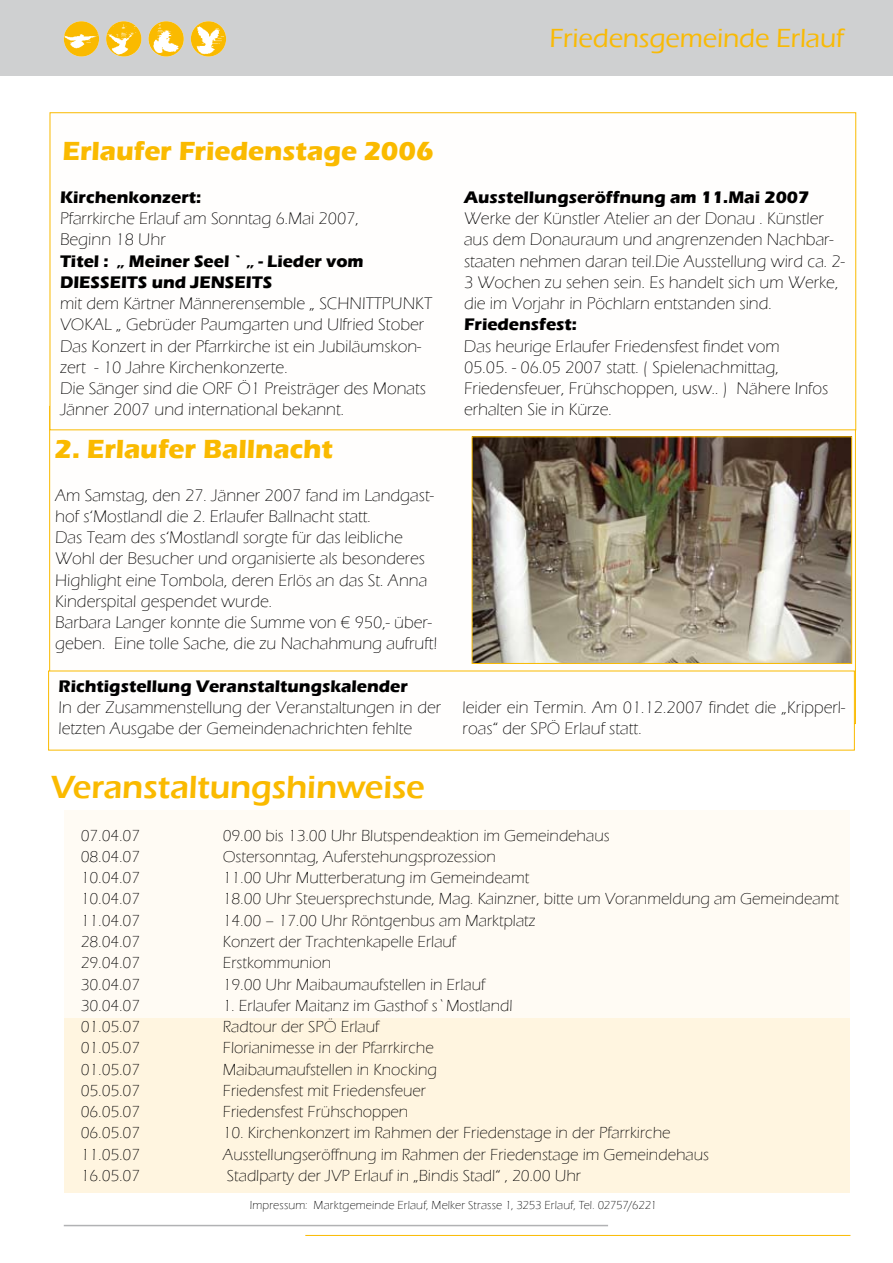
<style>
.page{position:relative;width:893px;height:1263px;background:#fff}
.page>*{position:absolute;margin:0;border:0;box-sizing:border-box;transform-origin:0 0}
.t1{font:600 33px "Eras ITC";letter-spacing:-.005em;color:#faba00}
.t2{font:700 27px "Eras ITC";letter-spacing:-.005em;color:#faba00}
.t3{font:500 27px "Eras ITC";letter-spacing:-.005em;color:#f9ba05}
.t4{font:300 17.25px/21.3px "Eras ITC";color:#000}
.t5{font:700 17.25px/21.3px "Eras ITC";color:#000}
.t6{font:300 16.5px "Eras ITC";color:#000}
.t7{font:300 12px "Eras ITC";letter-spacing:.01em;color:#000}
</style>
<div class="page">
<div style="left:65px;top:810px;width:785px;height:209px;background:#fffbf4"></div>
<div style="left:65px;top:1018px;width:785px;height:175px;background:#fff5e0"></div>
<div style="left:0;top:0;width:893px;height:75px;background:#cfd0d1"></div>
<img style="left:64px;top:21px;width:35px;height:36px;border-radius:50%">
<img style="left:106px;top:21px;width:35px;height:36px;border-radius:50%">
<img style="left:148px;top:21px;width:36px;height:36px;border-radius:50%">
<img style="left:191px;top:21px;width:35px;height:36px;border-radius:50%">
<hr style="left:305px;top:1235px;width:545px;height:1px;background:#faba00">
<hr style="left:64px;top:1225px;width:544px;height:1px;background:#b1b2b4">
<img style="left:474px;top:439px;width:376px;height:222px">
<h2 class="t3" style="left:550px;top:23px;width:296px">Friedensgemeinde Erlauf</h2>
<h2 class="t2" style="left:62px;top:136px;width:373px">Erlaufer Friedenstage 2006</h2>
<p class="t5" style="left:60px;top:186px;width:143px">Kirchenkonzert:</p>
<p class="t4" style="left:60px;top:208px;width:300px">Pfarrkirche Erlauf am Sonntag 6.Mai 2007,<br>Beginn 18 Uhr</p>
<p class="t5" style="left:60px;top:250px;width:305px">Titel : „ Meiner Seel ` „ - Lieder vom<br>DIESSEITS und JENSEITS</p>
<p class="t4" style="left:60px;top:293px;width:374px">mit dem Kärtner Männerensemble „ SCHNITTPUNKT VOKAL „ Gebrüder Paumgarten und Ulfried Stober Das Konzert in der Pfarrkirche ist ein Jubiläumskon&shy;zert - 10 Jahre Kirchenkonzerte.<br>Die Sänger sind die ORF Ö1 Preisträger des Monats Jänner 2007 und international bekannt.</p>
<h2 class="t2" style="left:54px;top:433px;width:280px">2. Erlaufer Ballnacht</h2>
<p class="t4" style="left:55px;top:484px;width:384px">Am Samstag, den 27. Jänner 2007 fand im Landgast&shy;hof s‘Mostlandl die 2. Erlaufer Ballnacht statt.<br>Das Team des s‘Mostlandl sorgte für das leibliche Wohl der Besucher und organisierte als besonderes Highlight eine Tombola, deren Erlös an das St. Anna Kinderspital gespendet wurde.<br>Barbara Langer konnte die Summe von € 950,- über&shy;geben. Eine tolle Sache, die zu Nachahmung aufruft!</p>
<p class="t5" style="left:464px;top:186px;width:347px">Ausstellungseröffnung am 11.Mai 2007</p>
<p class="t4" style="left:464px;top:208px;width:383px">Werke der Künstler Atelier an der Donau . Künstler aus dem Donauraum und angrenzenden Nachbar&shy;staaten nehmen daran teil.Die Ausstellung wird ca. 2- 3 Wochen zu sehen sein. Es handelt sich um Werke, die im Vorjahr in Pöchlarn entstanden sind.</p>
<p class="t5" style="left:464px;top:314px;width:115px">Friedensfest:</p>
<p class="t4" style="left:464px;top:336px;width:366px">Das heurige Erlaufer Friedensfest findet vom<br>05.05. - 06.05 2007 statt. ( Spielenachmittag, Friedensfeuer, Frühschoppen, usw.. ) Nähere Infos erhalten Sie in Kürze.</p>
<p class="t5" style="left:59px;top:675px;width:351px">Richtigstellung Veranstaltungskalender</p>
<p class="t4" style="left:59px;top:697px;width:384px">In der Zusammenstellung der Veranstaltungen in der letzten Ausgabe der Gemeindenachrichten fehlte</p>
<p class="t4" style="left:463px;top:697px;width:384px">leider ein Termin. Am 01.12.2007 findet die „Kripperl&shy;roas“ der SPÖ Erlauf statt.</p>
<h1 class="t1" style="left:51px;top:768px;width:375px">Veranstaltungshinweise</h1>
<p class="t6" style="left:81px;top:826px;width:61px">07.04.07</p>
<p class="t6" style="left:223px;top:826px;width:388px">09.00 bis 13.00 Uhr Blutspendeaktion im Gemeindehaus</p>
<p class="t6" style="left:81px;top:847px;width:61px">08.04.07</p>
<p class="t6" style="left:223px;top:847px;width:275px">Ostersonntag, Auferstehungsprozession</p>
<p class="t6" style="left:81px;top:869px;width:61px">10.04.07</p>
<p class="t6" style="left:223px;top:869px;width:308px">11.00 Uhr Mutterberatung im Gemeindeamt</p>
<p class="t6" style="left:81px;top:890px;width:61px">10.04.07</p>
<p class="t6" style="left:223px;top:890px;width:618px">18.00 Uhr Steuersprechstunde, Mag. Kainzner, bitte um Voranmeldung am Gemeindeamt</p>
<p class="t6" style="left:81px;top:911px;width:61px">11.04.07</p>
<p class="t6" style="left:223px;top:911px;width:314px">14.00 – 17.00 Uhr Röntgenbus am Marktplatz</p>
<p class="t6" style="left:81px;top:932px;width:61px">28.04.07</p>
<p class="t6" style="left:223px;top:932px;width:235px">Konzert der Trachtenkapelle Erlauf</p>
<p class="t6" style="left:81px;top:954px;width:61px">29.04.07</p>
<p class="t6" style="left:223px;top:954px;width:110px">Erstkommunion</p>
<p class="t6" style="left:81px;top:975px;width:61px">30.04.07</p>
<p class="t6" style="left:223px;top:975px;width:264px">19.00 Uhr Maibaumaufstellen in Erlauf</p>
<p class="t6" style="left:81px;top:996px;width:61px">30.04.07</p>
<p class="t6" style="left:223px;top:996px;width:291px">1. Erlaufer Maitanz im Gasthof s`Mostlandl</p>
<p class="t6" style="left:81px;top:1017px;width:61px">01.05.07</p>
<p class="t6" style="left:223px;top:1017px;width:158px">Radtour der SPÖ Erlauf</p>
<p class="t6" style="left:81px;top:1039px;width:61px">01.05.07</p>
<p class="t6" style="left:223px;top:1039px;width:212px">Florianimesse in der Pfarrkirche</p>
<p class="t6" style="left:81px;top:1060px;width:61px">01.05.07</p>
<p class="t6" style="left:223px;top:1060px;width:216px">Maibaumaufstellen in Knocking</p>
<p class="t6" style="left:81px;top:1081px;width:61px">05.05.07</p>
<p class="t6" style="left:223px;top:1081px;width:205px">Friedensfest mit Friedensfeuer</p>
<p class="t6" style="left:81px;top:1102px;width:61px">06.05.07</p>
<p class="t6" style="left:223px;top:1102px;width:187px">Friedensfest Frühschoppen</p>
<p class="t6" style="left:81px;top:1124px;width:61px">06.05.07</p>
<p class="t6" style="left:223px;top:1124px;width:449px">10. Kirchenkonzert im Rahmen der Friedenstage in der Pfarrkirche</p>
<p class="t6" style="left:81px;top:1145px;width:61px">11.05.07</p>
<p class="t6" style="left:223px;top:1145px;width:488px">Ausstellungseröffnung im Rahmen der Friedenstage im Gemeindehaus</p>
<p class="t6" style="left:81px;top:1166px;width:61px">16.05.07</p>
<p class="t6" style="left:227px;top:1166px;width:356px">Stadlparty der JVP Erlauf in „Bindis Stadl“ , 20.00 Uhr</p>
<p class="t7" style="left:250px;top:1199px;width:409px">Impressum: Marktgemeinde Erlauf, Melker Strasse 1, 3253 Erlauf, Tel. 02757/6221</p>
</div>
